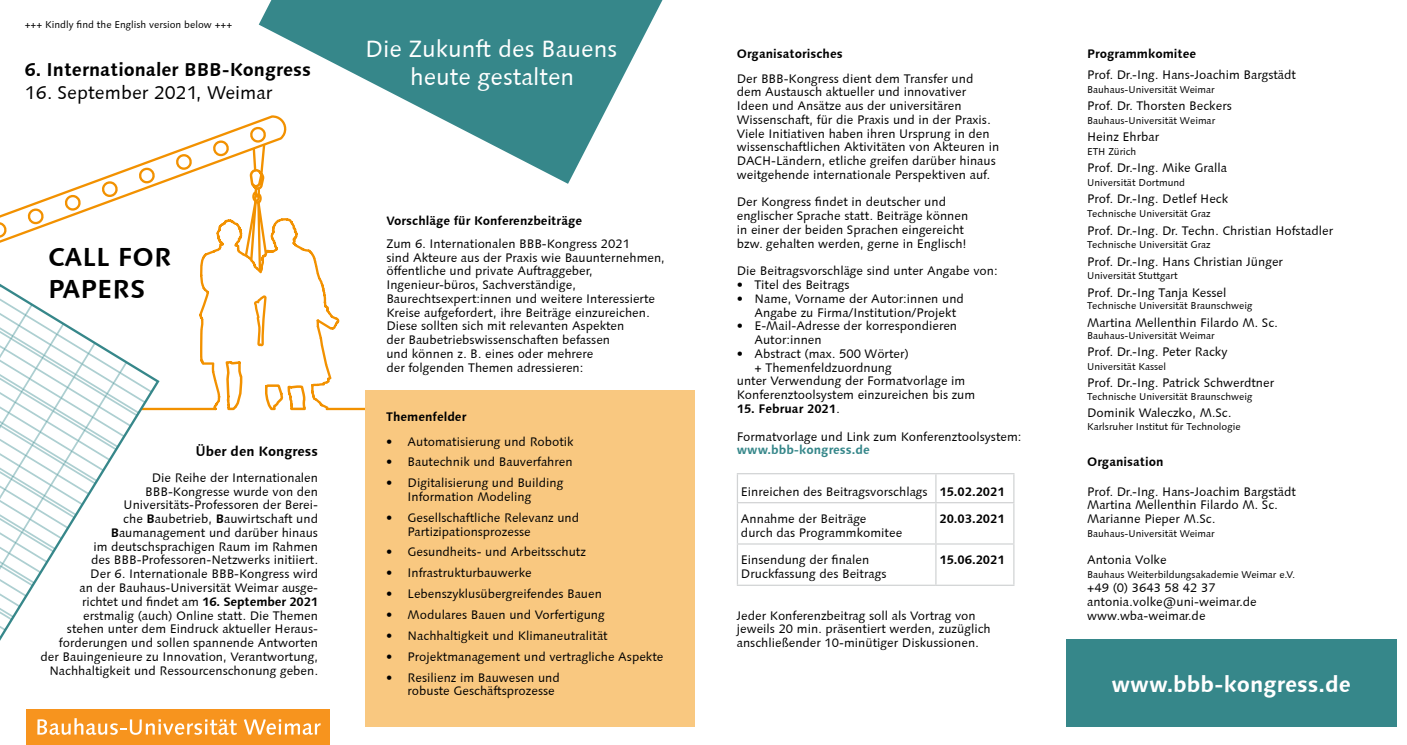
<style>
.page{position:relative;width:1407px;height:745px;background:#fff}
.page>*{position:absolute;margin:0;border:0;box-sizing:border-box;transform-origin:0 0}
.t1{font:700 26.25px/31.5px "Linotype Syntax";color:#000}
.t2{font:23.75px/28.5px "Linotype Syntax";color:#fff;text-align:center}
.t3{font:700 22.5px "Linotype Syntax";color:#fff}
.t4{font:700 18.75px "Linotype Syntax";color:#000}
.t5{font:18.75px "Linotype Syntax";color:#000}
.t6{font:700 13.75px "Linotype Syntax";color:#000}
.t7{font:12.5px/13.8px "Linotype Syntax";color:#000}
.t8{font:700 12.5px "Linotype Syntax";color:#000}
.t9{font:700 12.5px "Linotype Syntax";color:#36878a}
.t10{font:10px "Linotype Syntax";color:#000}
.s1{font-weight:700}
.s2{font-weight:400}
</style>
<div class="page">
<hr style="left:737px;top:473px;width:199px;height:1px;background:#d1d3d4">
<svg style="left:737px;top:474px;width:1px;height:27px"></svg>
<hr style="left:936px;top:473px;width:78px;height:1px;background:#d1d3d4">
<svg style="left:935px;top:474px;width:1px;height:27px"></svg>
<svg style="left:1013px;top:474px;width:1px;height:27px"></svg>
<hr style="left:737px;top:501px;width:199px;height:2px;background:#d1d3d4">
<hr style="left:737px;top:503px;width:1px;height:40px;background:#d1d3d4">
<hr style="left:936px;top:501px;width:78px;height:2px;background:#d1d3d4">
<hr style="left:935px;top:503px;width:1px;height:40px;background:#d1d3d4">
<hr style="left:1013px;top:503px;width:1px;height:40px;background:#d1d3d4">
<hr style="left:737px;top:543px;width:199px;height:1px;background:#d1d3d4">
<hr style="left:737px;top:544px;width:1px;height:40px;background:#d1d3d4">
<hr style="left:936px;top:543px;width:78px;height:1px;background:#d1d3d4">
<hr style="left:935px;top:544px;width:1px;height:40px;background:#d1d3d4">
<hr style="left:1013px;top:544px;width:1px;height:40px;background:#d1d3d4">
<hr style="left:737px;top:584px;width:199px;height:1px;background:#d1d3d4">
<hr style="left:936px;top:584px;width:78px;height:1px;background:#d1d3d4">
<svg style="left:259px;top:0;width:403px;height:184px;fill:#36878a"></svg>
<div style="left:26px;top:709px;width:303px;height:35px;background:#f7941e"></div>
<svg style="left:37px;top:718px;width:200px;height:16px"></svg>
<svg style="left:244px;top:719px;width:77px;height:15px"></svg>
<div style="left:1066px;top:639px;width:330px;height:87px;background:#36878a"></div>
<svg style="left:308px;top:249px;width:57px;height:161px"></svg>
<div style="left:365px;top:390px;width:329px;height:336px;background:#f9c880"></div>
<svg style="left:0;top:115px;width:308px;height:515px"></svg>
<p class="t10" style="left:25px;top:18px;width:209px">+++ Kindly find the English version below +++</p>
<h3 class="t4" style="left:25px;top:58px;width:288px">6. Internationaler BBB-Kongress</h3>
<h3 class="t5" style="left:25px;top:81px;width:249px">16. September 2021, Weimar</h3>
<h1 class="t1" style="left:48px;top:241px;width:125px">Call for<br>Papers</h1>
<p class="t6" style="left:195px;top:442px;width:124px">Über den Kongress</p>
<p class="t7" style="left:41px;top:470px;width:279px;text-align:right">Die Reihe der Internationalen<br>BBB-Kongresse wurde von den Universitäts-Professoren der Berei-<br>che <span class="s1">B</span>aubetrieb, <span class="s1">B</span>auwirtschaft und <span class="s1">B</span>aumanagement und darüber hinaus<br>im deutschsprachigen Raum im Rahmen<br>des BBB-Professoren-Netzwerks initiiert.<br>Der 6. Internationale BBB-Kongress wird<br>an der Bauhaus-Universität Weimar ausge-<br>richtet und findet am <span class="s1">16. September 2021 </span>erstmalig (auch) Online statt. Die Themen<br>stehen unter dem Eindruck aktueller Heraus&shy;forderungen und sollen spannende Antworten der Bauingenieure zu Innovation, Verantwortung, Nachhaltigkeit und Ressourcenschonung geben.</p>
<h2 class="t2" style="left:365px;top:35px;width:254px">Die Zukunft des Bauens heute gestalten</h2>
<p class="t8" style="left:386px;top:213px;width:197px">Vorschläge für Konferenzbeiträge</p>
<p class="t7" style="left:386px;top:236px;width:280px">Zum 6. Internationalen BBB-Kongress 2021<br>sind Akteure aus der Praxis wie Bauunternehmen, öffentliche und private Auftraggeber, Ingenieur-büros, Sachverständige, Baurechtsexpert:innen und weitere Interessierte Kreise aufgefordert, ihre Beiträge einzureichen.<br>Diese sollten sich mit relevanten Aspekten<br>der Baubetriebswissenschaften befassen<br>und können z. B. eines oder mehrere<br>der folgenden Themen adressieren:</p>
<p class="t8" style="left:386px;top:408px;width:82px">Themenfelder</p>
<p class="t7" style="left:386px;top:434px;width:189px">• Automatisierung und Robotik</p>
<p class="t7" style="left:386px;top:455px;width:188px">• Bautechnik und Bauverfahren</p>
<p class="t7" style="left:407px;top:476px;width:157px;text-indent:-21px">• Digitalisierung und Building<br>Information Modeling</p>
<p class="t7" style="left:407px;top:510px;width:173px;text-indent:-21px">• Gesellschaftliche Relevanz und<br>Partizipationsprozesse</p>
<p class="t7" style="left:386px;top:545px;width:201px">• Gesundheits- und Arbeitsschutz</p>
<p class="t7" style="left:386px;top:566px;width:147px">• Infrastrukturbauwerke</p>
<p class="t7" style="left:386px;top:586px;width:217px">• Lebenszyklusübergreifendes Bauen</p>
<p class="t7" style="left:386px;top:607px;width:220px">• Modulares Bauen und Vorfertigung</p>
<p class="t7" style="left:386px;top:628px;width:223px">• Nachhaltigkeit und Klimaneutralität</p>
<p class="t7" style="left:386px;top:649px;width:279px">• Projektmanagement und vertragliche Aspekte</p>
<p class="t7" style="left:407px;top:670px;width:154px;text-indent:-21px">• Resilienz im Bauwesen und robuste Geschäftsprozesse</p>
<p class="t8" style="left:737px;top:46px;width:107px">Organisatorisches</p>
<p class="t7" style="left:737px;top:71px;width:264px">Der BBB-Kongress dient dem Transfer und dem Austausch aktueller und innovativer Ideen und Ansätze aus der universitären Wissenschaft, für die Praxis und in der Praxis.<br>Viele Initiativen haben ihren Ursprung in den wissenschaftlichen Aktivitäten von Akteuren in DACH-Ländern, etliche greifen darüber hinaus weitgehende internationale Perspektiven auf.</p>
<p class="t7" style="left:737px;top:195px;width:233px">Der Kongress findet in deutscher und englischer Sprache statt. Beiträge können in einer der beiden Sprachen eingereicht bzw. gehalten werden, gerne in Englisch!</p>
<p class="t7" style="left:737px;top:264px;width:262px">Die Beitragsvorschläge sind unter Angabe von:</p>
<p class="t7" style="left:737px;top:278px;width:114px">• Titel des Beitrags</p>
<p class="t7" style="left:754px;top:291px;width:211px;text-indent:-18px">• Name, Vorname der Autor:innen und<br>Angabe zu Firma/Institution/Projekt</p>
<p class="t7" style="left:754px;top:319px;width:204px;text-indent:-18px">• E-Mail-Adresse der korrespondieren<br>Autor:innen</p>
<p class="t7" style="left:737px;top:346px;width:173px">• Abstract (max. 500 Wörter)</p>
<p class="t7" style="left:754px;top:360px;width:139px">+ Themenfeldzuordnung</p>
<p class="t7" style="left:737px;top:374px;width:230px">unter Verwendung der Formatvorlage im</p>
<p class="t7" style="left:737px;top:388px;width:240px">Konferenztoolsystem einzureichen bis zum</p>
<p class="t8" style="left:737px;top:400px;width:104px">15. Februar 2021<span class="s2">.</span></p>
<p class="t7" style="left:737px;top:429px;width:286px">Formatvorlage und Link zum Konferenztoolsystem:</p>
<p class="t9" style="left:737px;top:442px;width:135px">www.bbb-kongress.de</p>
<p class="t7" style="left:741px;top:484px;width:265px">Einreichen des Beitragsvorschlags <span class="s1">15.02.2021</span></p>
<p class="t7" style="left:741px;top:511px;width:163px">Annahme der Beiträge<br>durch das Programmkomitee</p>
<p class="t8" style="left:939px;top:510px;width:67px">20.03.2021</p>
<p class="t7" style="left:741px;top:553px;width:147px">Einsendung der finalen<br>Druckfassung des Beitrags</p>
<p class="t8" style="left:939px;top:552px;width:67px">15.06.2021</p>
<p class="t7" style="left:737px;top:608px;width:255px">Jeder Konferenzbeitrag soll als Vortrag von jeweils 20 min. präsentiert werden, zuzüglich anschließender 10-minütiger Diskussionen.</p>
<p class="t8" style="left:1087px;top:46px;width:111px">Programmkomitee</p>
<p class="t7" style="left:1087px;top:68px;width:210px">Prof. Dr.-Ing. Hans-Joachim Bargstädt</p>
<p class="t10" style="left:1087px;top:83px;width:129px">Bauhaus-Universität Weimar</p>
<p class="t7" style="left:1087px;top:99px;width:146px">Prof. Dr. Thorsten Beckers</p>
<p class="t10" style="left:1087px;top:115px;width:130px">Bauhaus-Universität Weimar</p>
<p class="t7" style="left:1087px;top:130px;width:74px">Heinz Ehrbar</p>
<p class="t10" style="left:1087px;top:146px;width:51px">ETH Zürich</p>
<p class="t7" style="left:1087px;top:161px;width:141px">Prof. Dr.-Ing. Mike Gralla</p>
<p class="t10" style="left:1087px;top:177px;width:100px">Universität Dortmund</p>
<p class="t7" style="left:1087px;top:192px;width:143px">Prof. Dr.-Ing. Detlef Heck</p>
<p class="t10" style="left:1087px;top:208px;width:125px">Technische Universität Graz</p>
<p class="t7" style="left:1087px;top:223px;width:247px">Prof. Dr.-Ing. Dr. Techn. Christian Hofstadler</p>
<p class="t10" style="left:1087px;top:239px;width:125px">Technische Universität Graz</p>
<p class="t7" style="left:1087px;top:254px;width:197px">Prof. Dr.-Ing. Hans Christian Jünger</p>
<p class="t10" style="left:1087px;top:270px;width:92px">Universität Stuttgart</p>
<p class="t7" style="left:1087px;top:285px;width:141px">Prof. Dr.-Ing Tanja Kessel</p>
<p class="t10" style="left:1087px;top:300px;width:167px">Technische Universität Braunschweig</p>
<p class="t7" style="left:1087px;top:315px;width:192px">Martina Mellenthin Filardo M. Sc.</p>
<p class="t10" style="left:1087px;top:329px;width:129px">Bauhaus-Universität Weimar</p>
<p class="t7" style="left:1087px;top:345px;width:142px">Prof. Dr.-Ing. Peter Racky</p>
<p class="t10" style="left:1087px;top:360px;width:81px">Universität Kassel</p>
<p class="t7" style="left:1087px;top:376px;width:188px">Prof. Dr.-Ing. Patrick Schwerdtner</p>
<p class="t10" style="left:1087px;top:390px;width:167px">Technische Universität Braunschweig</p>
<p class="t7" style="left:1087px;top:406px;width:146px">Dominik Waleczko, M.Sc.</p>
<p class="t10" style="left:1087px;top:420px;width:155px">Karlsruher Institut für Technologie</p>
<p class="t8" style="left:1087px;top:453px;width:78px">Organisation</p>
<p class="t7" style="left:1087px;top:484px;width:210px">Prof. Dr.-Ing. Hans-Joachim Bargstädt<br>Martina Mellenthin Filardo M. Sc.<br>Marianne Pieper M.Sc.</p>
<p class="t10" style="left:1087px;top:527px;width:129px">Bauhaus-Universität Weimar</p>
<p class="t7" style="left:1087px;top:553px;width:81px">Antonia Volke</p>
<p class="t10" style="left:1087px;top:568px;width:209px">Bauhaus Weiterbildungsakademie Weimar e.V.</p>
<p class="t7" style="left:1087px;top:580px;width:171px">+49 (0) 3643 58 42 37 antonia.volke@uni-weimar.de www.wba-weimar.de</p>
<h3 class="t3" style="left:1111px;top:669px;width:241px">www.bbb-kongress.de</h3>
</div>
